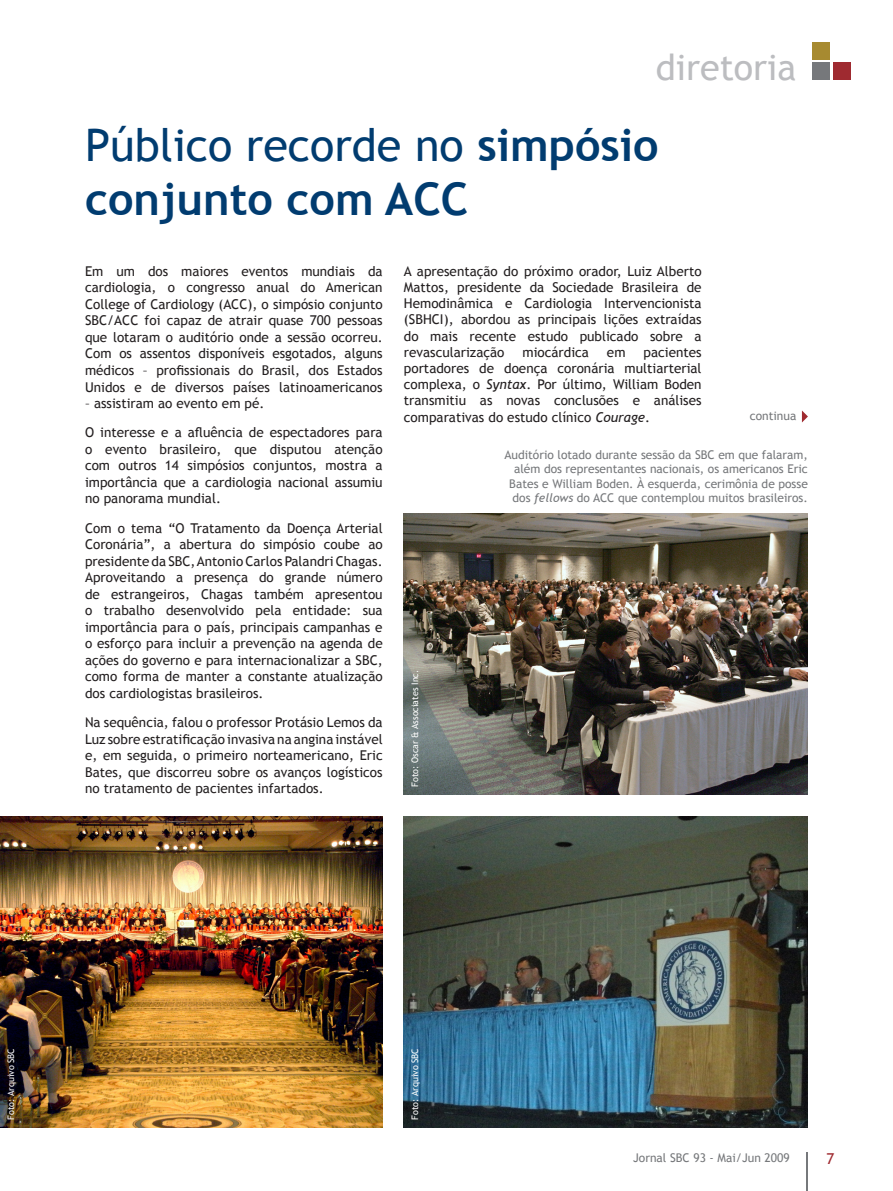
<style>
.page{position:relative;width:893px;height:1191px;background:#fff}
.page>*{position:absolute;margin:0;border:0;box-sizing:border-box;transform-origin:0 0}
._00_Texto_título{font:700 45px/54px "Trebuchet MS";color:#013c70}
.t1{font:36px "Trebuchet MS";color:#bcbdc0}
._00_Texto{font:13.5px/16.5px "Trebuchet MS";color:#231f20;text-align:justify}
._05_Legenda_da_foto{font:12px/14.4px "Trebuchet MS";color:#76787b;text-align:right}
._05_Legenda_da_foto-2{font:9px "Trebuchet MS";color:#fff}
.s1{font-weight:400}
.s2{font-style:italic}
</style>
<div class="page">
<hr style="left:807px;top:1152px;width:1px;height:39px;background:#76787b">
<div style="left:812px;top:62px;width:18px;height:18px;background:#76787b"></div>
<div style="left:833px;top:62px;width:17px;height:18px;background:#9f2a30"></div>
<div style="left:812px;top:42px;width:18px;height:18px;background:#a78a30"></div>
<img style="left:404px;top:816px;width:404px;height:311px">
<img style="left:0;top:816px;width:383px;height:311px">
<svg style="left:802px;top:410px;width:6px;height:12px"></svg>
<img style="left:404px;top:513px;width:404px;height:281px">
<h2 class="t1" style="left:656px;top:46px;width:142px">diretoria</h2>
<p class="_00_Texto_título" style="left:85px;top:118px;width:575px"><span class="s1">Público recorde no</span> simpósio conjunto com ACC</p>
<p class="_00_Texto" style="left:85px;top:263px;width:299px">Em um dos maiores eventos mundiais da cardiologia, o congresso anual do American College of Cardiology (ACC), o simpósio conjunto SBC/ACC foi capaz de atrair quase 700 pessoas que lotaram o auditório onde a sessão ocorreu.<br>Com os assentos disponíveis esgotados, alguns médicos – profissionais do Brasil, dos Estados Unidos e de diversos países latinoamericanos</p>
<p class="_00_Texto" style="left:85px;top:395px;width:181px">– assistiram ao evento em pé.</p>
<p class="_00_Texto" style="left:85px;top:424px;width:299px">O interesse e a afluência de espectadores para o evento brasileiro, que disputou atenção com outros 14 simpósios conjuntos, mostra a importância que a cardiologia nacional assumiu no panorama mundial.</p>
<p class="_00_Texto" style="left:85px;top:520px;width:299px">Com o tema “O Tratamento da Doença Arterial Coronária”, a abertura do simpósio coube ao presidente da SBC, Antonio Carlos Palandri Chagas.<br>Aproveitando a presença do grande número de estrangeiros, Chagas também apresentou o trabalho desenvolvido pela entidade: sua importância para o país, principais campanhas e o esforço para incluir a prevenção na agenda de ações do governo e para internacionalizar a SBC, como forma de manter a constante atualização dos cardiologistas brasileiros.</p>
<p class="_00_Texto" style="left:85px;top:714px;width:299px">Na sequência, falou o professor Protásio Lemos da Luz sobre estratificação invasiva na angina instável e, em seguida, o primeiro norteamericano, Eric Bates, que discorreu sobre os avanços logísticos no tratamento de pacientes infartados.</p>
<p class="_00_Texto" style="left:404px;top:263px;width:299px">A apresentação do próximo orador, Luiz Alberto Mattos, presidente da Sociedade Brasileira de Hemodinâmica e Cardiologia Intervencionista (SBHCI), abordou as principais lições extraídas do mais recente estudo publicado sobre a revascularização</p>
<p class="_00_Texto" style="left:522px;top:344px;width:68px">miocárdica</p>
<p class="_00_Texto" style="left:607px;top:344px;width:20px">em</p>
<p class="_00_Texto" style="left:404px;top:344px;width:299px;text-indent:240px">pacientes portadores de doença coronária multiarterial complexa, o <span class="s2">Syntax</span>. Por último, William Boden transmitiu as novas conclusões e análises comparativas do estudo clínico <span class="s2">Courage</span>.</p>
<p class="_05_Legenda_da_foto" style="left:750px;top:408px;width:48px">continua</p>
<p class="_05_Legenda_da_foto-2" style="left:410px;top:786px;width:118px;rotate:-90deg">Foto: Oscar &amp; Associates Inc.</p>
<p class="_05_Legenda_da_foto" style="left:504px;top:447px;width:305px">Auditório lotado durante sessão da SBC em que falaram, além dos representantes nacionais, os americanos Eric Bates e William Boden. À esquerda, cerimônia de posse dos <span class="s2">fellows</span> do ACC que contemplou muitos brasileiros.</p>
<p class="_05_Legenda_da_foto-2" style="left:6px;top:1119px;width:73px;rotate:-90deg">Foto: Arquivo SBC</p>
<p class="_05_Legenda_da_foto-2" style="left:410px;top:1119px;width:73px;rotate:-90deg">Foto: Arquivo SBC</p>
<p class="_05_Legenda_da_foto" style="left:633px;top:1150px;width:158px">Jornal SBC 93 - Mai/Jun 2009</p>
</div>
